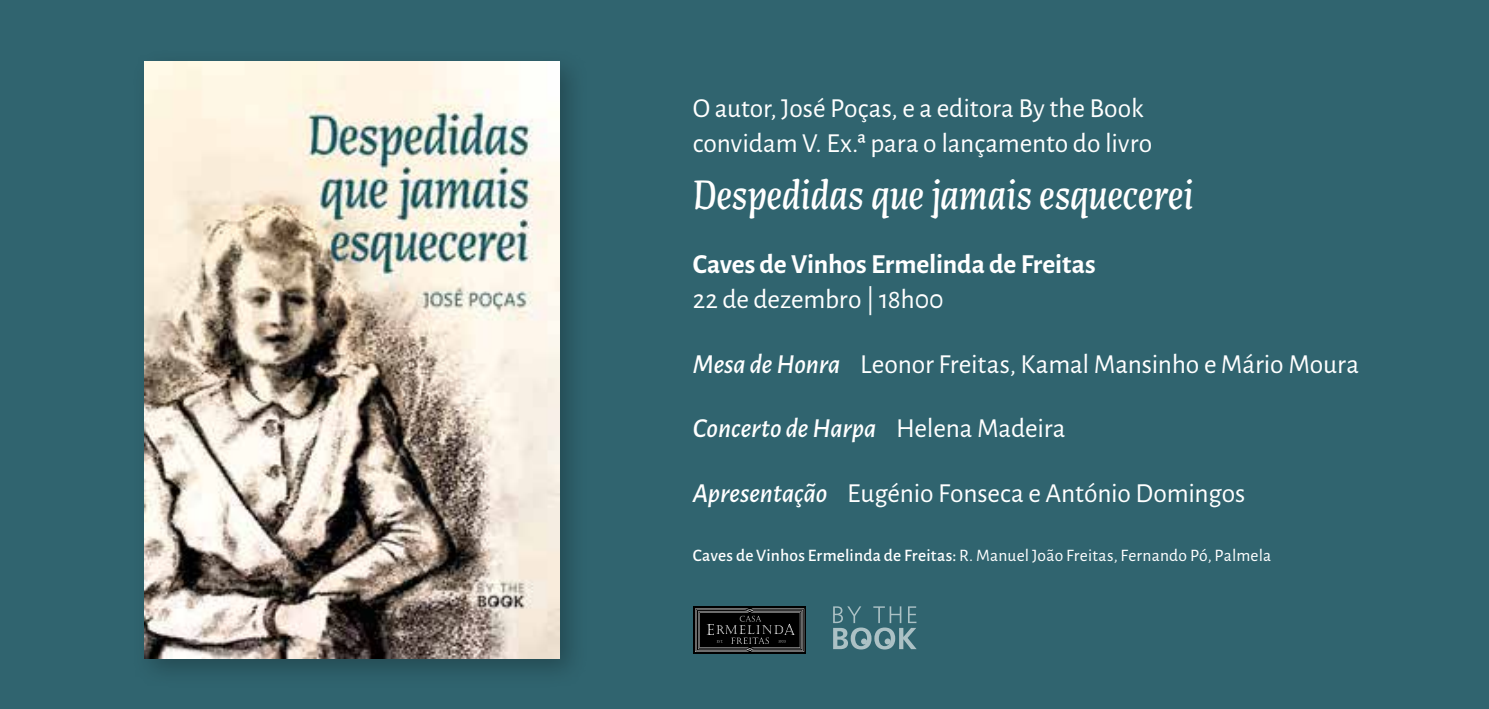
<style>
.page{position:relative;width:1489px;height:709px;background:#fff}
.page>*{position:absolute;margin:0;border:0;box-sizing:border-box;transform-origin:0 0}
.t1{font:40px "Artigo Display";letter-spacing:-.005em;color:#fff}
.t2{font:27.5px/35px "Alegreya Sans";letter-spacing:-.005em;color:#fff}
.t3{font:700 27.5px "Alegreya Sans";letter-spacing:-.005em;color:#fff}
.t4{font:italic 500 27.5px "Alegreya Sans";color:#fff}
.t5{font:17.5px "Alegreya Sans";letter-spacing:.01em;color:#fff}
.s1{font-weight:500;font-style:italic}
.s2{font-weight:400;font-style:normal}
.s3{font-weight:500}
</style>
<div class="page">
<div style="left:0;top:0;width:1488px;height:709px;background:#30646f"></div>
<div style="left:130px;top:48px;width:459px;height:640px;background:#000;opacity:.26"></div>
<img style="left:144px;top:62px;width:416px;height:596px">
<svg style="left:833px;top:606px;width:83px;height:43px"></svg>
<div style="left:693px;top:606px;width:113px;height:48px;background:#000"></div>
<svg style="left:695px;top:608px;width:109px;height:44px"></svg>
<p class="t2" style="left:692px;top:90px;width:461px">O autor, José Poças, e a editora By the Book convidam V. Ex.ª para o lançamento do livro</p>
<h1 class="t1" style="left:692px;top:171px;width:502px">Despedidas que jamais esquecerei</h1>
<p class="t3" style="left:692px;top:244px;width:404px">Caves de Vinhos Ermelinda de Freitas</p>
<p class="t2" style="left:692px;top:280px;width:252px">22 de dezembro | 18h00</p>
<p class="t2" style="left:692px;top:345px;width:668px"><span class="s1">Mesa de Honra</span> Leonor Freitas, Kamal Mansinho e Mário Moura</p>
<p class="t4" style="left:692px;top:409px;width:374px">Concerto de Harpa <span class="s2">Helena Madeira</span></p>
<p class="t2" style="left:692px;top:474px;width:554px"><span class="s1">Apresentação</span> Eugénio Fonseca e António Domingos</p>
<p class="t5" style="left:692px;top:543px;width:580px"><span class="s3">Caves de Vinhos Ermelinda de Freitas:</span> R. Manuel João Freitas, Fernando Pó, Palmela</p>
</div>
